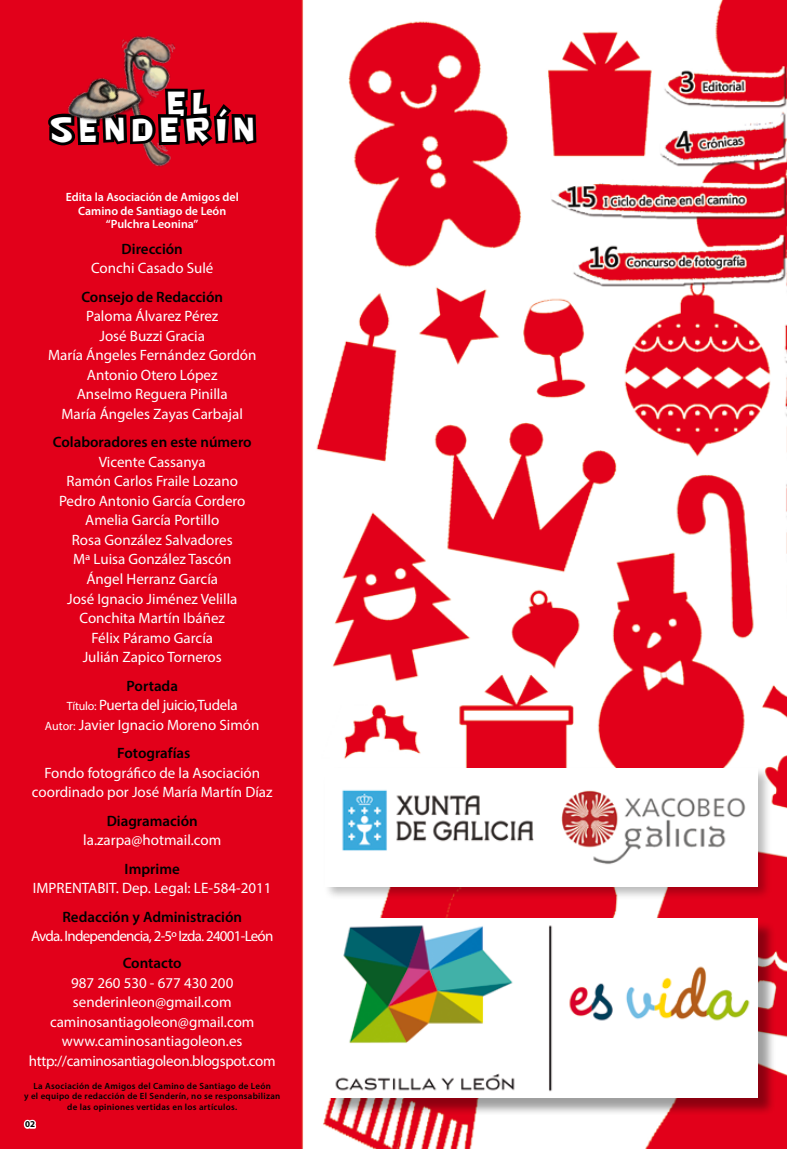
<style>
.page{position:relative;width:787px;height:1149px;background:#fff}
.page>*{position:absolute;margin:0;border:0;box-sizing:border-box;transform-origin:0 0}
.t1{font:31.8px/25.5px "Nightclub BTN";letter-spacing:.22em;color:#fff}
.t2{font:15px/19.5px "Myriad Pro";color:#fff;text-align:center}
.t3{font:600 15px "Myriad Pro";color:#000}
.t4{font:15px "Myriad Pro";letter-spacing:-.05em;color:#fff}
.t5{font:600 12px/13.5px "Myriad Pro";color:#fff;text-align:center}
.t6{font:600 9px/10.5px "Myriad Pro";letter-spacing:.03em;color:#000;text-align:center}
.t7{font:700 9px "Myriad Pro";color:#000}
.s1{font-weight:600;color:#000}
.s2{font-size:12px}
</style>
<div class="page">
<img style="left:0;top:0;width:787px;height:1148px">
<div style="left:323px;top:766px;width:449px;height:134px;background:#000;opacity:.27"></div>
<img style="left:325px;top:768px;width:432px;height:117px">
<div style="left:24px;top:1119px;width:7px;height:9px;border:3px solid #fff;border-radius:50%"></div>
<svg style="left:25px;top:1117px;width:13px;height:13px"></svg>
<img style="left:94px;top:26px;width:121px;height:153px">
<div style="left:330px;top:920px;width:446px;height:196px;background:#000;opacity:.38"></div>
<img style="left:328px;top:918px;width:429px;height:179px">
<svg style="left:45px;top:86px;width:215px;height:68px;background:#830311"></svg>
<img style="left:58px;top:61px;width:87px;height:83px">
<h1 class="t1" style="left:50px;top:92px;width:205px;text-indent:117px">EL<br>SENDERÍN</h1>
<p class="t5" style="left:66px;top:190px;width:174px">Edita la Asociación de Amigos del<br>Camino de Santiago de León “Pulchra Leonina”</p>
<p class="t3" style="left:122px;top:239px;width:63px">Dirección</p>
<p class="t2" style="left:91px;top:258px;width:124px">Conchi Casado Sulé</p>
<p class="t3" style="left:81px;top:287px;width:143px">Consejo de Redacción</p>
<p class="t2" style="left:48px;top:306px;width:210px">Paloma Álvarez Pérez<br>José Buzzi Gracia<br>María Ángeles Fernández Gordón<br>Antonio Otero López<br>Anselmo Reguera Pinilla<br>María Ángeles Zayas Carbajal</p>
<p class="t3" style="left:53px;top:432px;width:200px">Colaboradores en este número</p>
<p class="t2" style="left:59px;top:451px;width:188px">Vicente Cassanya<br>Ramón Carlos Fraile Lozano<br>Pedro Antonio García Cordero<br>Amelia García Portillo<br>Rosa González Salvadores<br>Mª Luisa González Tascón<br>Ángel Herranz García<br>José Ignacio Jiménez Velilla<br>Conchita Martín Ibáñez<br>Félix Páramo García<br>Julián Zapico Torneros</p>
<p class="t2" style="left:45px;top:675px;width:216px"><span class="s1">Portada<br></span><span class="s2">Título:</span> Puerta del juicio,Tudela<br><span class="s2">Autor:</span> Javier Ignacio Moreno Simón</p>
<p class="t3" style="left:117px;top:743px;width:75px">Fotografías</p>
<p class="t2" style="left:32px;top:762px;width:242px">Fondo fotográfico de la Asociación coordinado por José María Martín Díaz</p>
<p class="t3" style="left:107px;top:810px;width:93px">Diagramación</p>
<p class="t2" style="left:83px;top:829px;width:139px">la.zarpa@hotmail.com</p>
<p class="t3" style="left:125px;top:858px;width:57px">Imprime</p>
<p class="t2" style="left:33px;top:877px;width:240px">IMPRENTABIT. Dep. Legal: LE-584-2011</p>
<p class="t3" style="left:62px;top:906px;width:181px">Redacción y Administración</p>
<p class="t4" style="left:31px;top:926px;width:244px">Avda. Independencia, 2-5º Izda. 24001-León</p>
<p class="t3" style="left:123px;top:953px;width:61px">Contacto</p>
<p class="t2" style="left:29px;top:972px;width:248px">987 260 530 - 677 430 200 senderinleon@gmail.com caminosantiagoleon@gmail.com www.caminosantiagoleon.es http://caminosantiagoleon.blogspot.com</p>
<p class="t6" style="left:24px;top:1080px;width:258px">La Asociación de Amigos del Camino de Santiago de León<br>y el equipo de redacción de El Senderín, no se responsabilizan de las opiniones vertidas en los artículos.</p>
<p class="t7" style="left:25px;top:1117px;width:11px">02</p>
</div>
